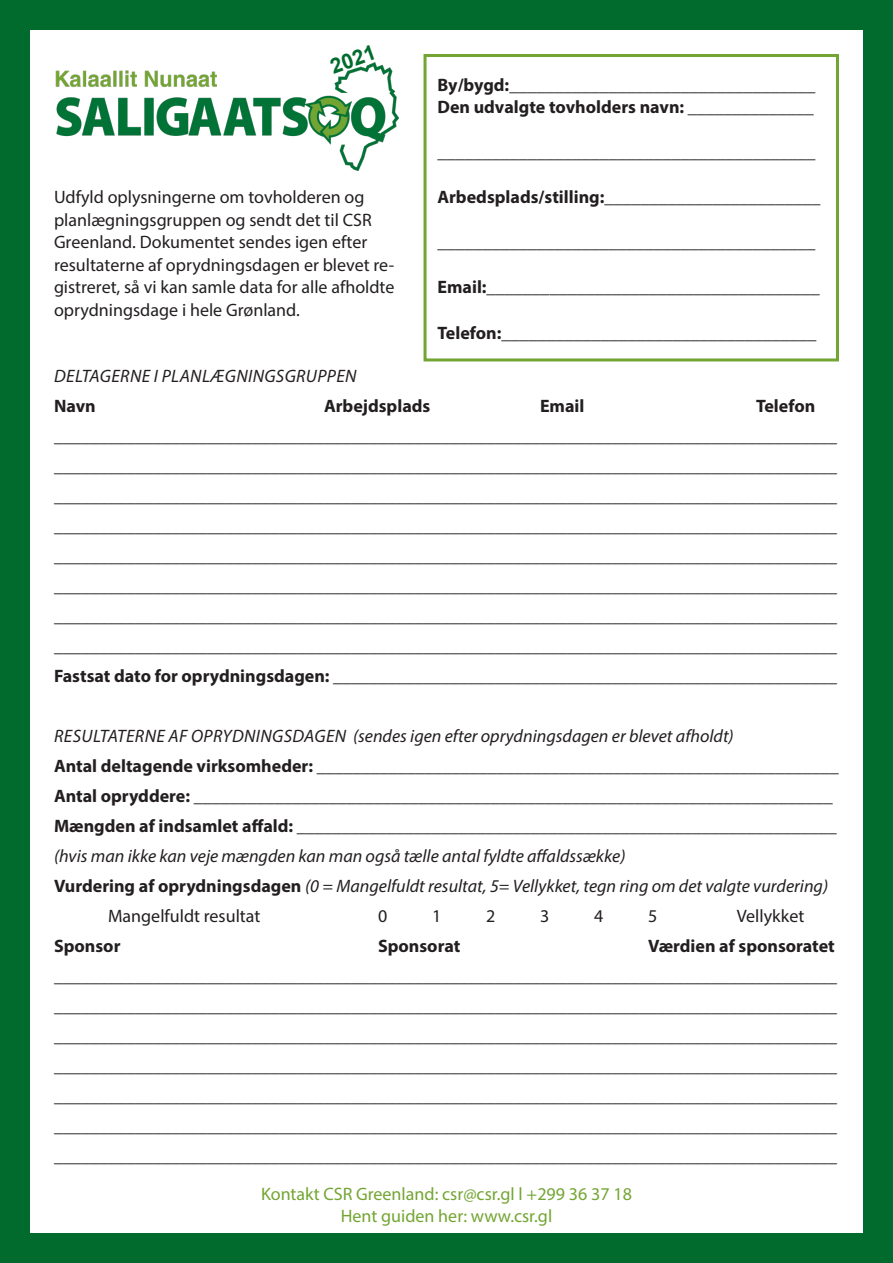
<style>
.page{position:relative;width:893px;height:1263px;background:#fff}
.page>*{position:absolute;margin:0;border:0;box-sizing:border-box;transform-origin:0 0}
.t1{font:700 21px "Arial";color:#006b2d}
.t2{font:700 18px "Myriad Pro";color:#231f20}
.t3{font:18px/22.5px "Myriad Pro";color:#231f20}
.t4{font:italic 18px "Myriad Pro";color:#231f20}
.t5{font:18px "Myriad Pro";color:#73a532}
.t6{font:italic 18px "Myriad Pro";letter-spacing:.02em;color:#231f20}
.s1{font-weight:700}
.s2{font-weight:700;font-style:normal}
</style>
<div class="page">
<img style="left:55px;top:62px;width:343px;height:108px">
<div style="left:0;top:0;width:893px;height:1263px;border:30px solid #006b2d"></div>
<div style="left:423px;top:54px;width:416px;height:307px;border:3px solid #73a532"></div>
<p class="t1" style="left:326px;top:53px;width:48px;rotate:-19deg">2021</p>
<p class="t3" style="left:54px;top:186px;width:319px">Udfyld oplysningerne om tovholderen og planlægningsgruppen og sendt det til CSR</p>
<p class="t3" style="left:54px;top:231px;width:342px">Greenland. Dokumentet sendes igen efter resultaterne af oprydningsdagen er blevet re&shy;gistreret, så vi kan samle data for alle afholdte oprydningsdage i hele Grønland.</p>
<p class="t2" style="left:437px;top:73px;width:379px">By/bygd:__________________________________</p>
<p class="t2" style="left:437px;top:96px;width:378px">Den udvalgte tovholders navn: ______________</p>
<p class="t3" style="left:437px;top:141px;width:380px">__________________________________________</p>
<p class="t3" style="left:437px;top:186px;width:385px"><span class="s1">Arbedsplads/stilling:</span>________________________</p>
<p class="t3" style="left:437px;top:231px;width:380px">__________________________________________</p>
<p class="t3" style="left:437px;top:276px;width:384px"><span class="s1">Email:</span>_____________________________________</p>
<p class="t3" style="left:437px;top:321px;width:380px"><span class="s1">Telefon:</span>___________________________________</p>
<p class="t6" style="left:54px;top:365px;width:304px">DELTAGERNE I PLANLÆGNINGSGRUPPEN</p>
<p class="t2" style="left:54px;top:394px;width:43px">Navn</p>
<p class="t2" style="left:324px;top:394px;width:108px">Arbejdsplads</p>
<p class="t2" style="left:540px;top:394px;width:46px">Email</p>
<p class="t2" style="left:756px;top:394px;width:61px">Telefon</p>
<p class="t2" style="left:54px;top:424px;width:784px">_______________________________________________________________________________________</p>
<p class="t2" style="left:54px;top:454px;width:784px">_______________________________________________________________________________________</p>
<p class="t2" style="left:54px;top:484px;width:784px">_______________________________________________________________________________________</p>
<p class="t2" style="left:54px;top:514px;width:784px">_______________________________________________________________________________________</p>
<p class="t2" style="left:54px;top:544px;width:784px">_______________________________________________________________________________________</p>
<p class="t2" style="left:54px;top:574px;width:784px">_______________________________________________________________________________________</p>
<p class="t2" style="left:54px;top:604px;width:784px">_______________________________________________________________________________________</p>
<p class="t2" style="left:54px;top:634px;width:784px">_______________________________________________________________________________________</p>
<p class="t2" style="left:54px;top:664px;width:785px">Fastsat dato for oprydningsdagen: ________________________________________________________</p>
<p class="t4" style="left:54px;top:725px;width:681px">RESULTATERNE AF OPRYDNINGSDAGEN (sendes igen efter oprydningsdagen er blevet afholdt)</p>
<p class="t2" style="left:54px;top:754px;width:786px">Antal deltagende virksomheder: __________________________________________________________</p>
<p class="t2" style="left:54px;top:784px;width:780px">Antal opryddere: _______________________________________________________________________</p>
<p class="t2" style="left:54px;top:814px;width:784px">Mængden af indsamlet affald: ____________________________________________________________</p>
<p class="t4" style="left:54px;top:845px;width:573px">(hvis man ikke kan veje mængden kan man også tælle antal fyldte affaldssække)</p>
<p class="t4" style="left:54px;top:875px;width:776px"><span class="s2">Vurdering af oprydningsdagen</span> (0 = Mangelfuldt resultat, 5= Vellykket, tegn ring om det valgte vurdering)</p>
<p class="t3" style="left:108px;top:904px;width:154px">Mangelfuldt resultat</p>
<p class="t3" style="left:378px;top:904px;width:11px">0</p>
<p class="t3" style="left:432px;top:904px;width:11px">1</p>
<p class="t3" style="left:486px;top:904px;width:11px">2</p>
<p class="t3" style="left:540px;top:904px;width:11px">3</p>
<p class="t3" style="left:594px;top:904px;width:11px">4</p>
<p class="t3" style="left:648px;top:904px;width:11px">5</p>
<p class="t3" style="left:737px;top:904px;width:69px">Vellykket</p>
<p class="t2" style="left:54px;top:934px;width:68px">Sponsor</p>
<p class="t2" style="left:378px;top:934px;width:84px">Sponsorat</p>
<p class="t2" style="left:648px;top:934px;width:188px">Værdien af sponsoratet</p>
<p class="t2" style="left:54px;top:964px;width:784px">_______________________________________________________________________________________</p>
<p class="t2" style="left:54px;top:994px;width:784px">_______________________________________________________________________________________</p>
<p class="t2" style="left:54px;top:1024px;width:784px">_______________________________________________________________________________________</p>
<p class="t2" style="left:54px;top:1054px;width:784px">_______________________________________________________________________________________</p>
<p class="t2" style="left:54px;top:1084px;width:784px">_______________________________________________________________________________________</p>
<p class="t2" style="left:54px;top:1114px;width:784px">_______________________________________________________________________________________</p>
<p class="t2" style="left:54px;top:1144px;width:784px">_______________________________________________________________________________________</p>
<p class="t5" style="left:261px;top:1183px;width:372px">Kontakt CSR Greenland: csr@csr.gl l +299 36 37 18</p>
<p class="t5" style="left:341px;top:1205px;width:213px">Hent guiden her: www.csr.gl</p>
</div>
